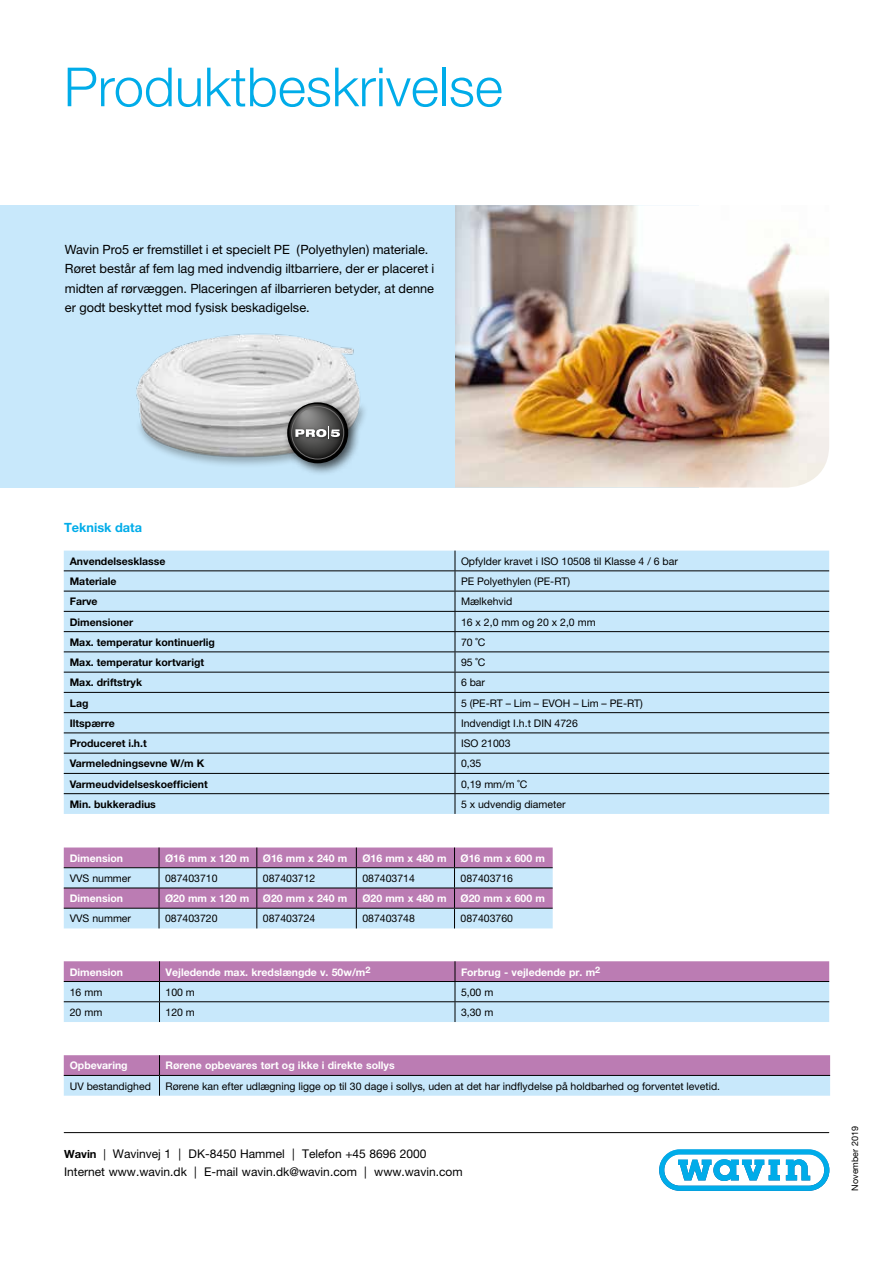
<style>
.page{position:relative;width:893px;height:1263px;background:#fff}
.page>*{position:absolute;margin:0;border:0;box-sizing:border-box;transform-origin:0 0}
.t1{font:300 54px "Helvetica Neue";color:#00ace9}
.t2{font:12.75px/19.5px "Helvetica Neue";color:#000}
.t3{font:700 12.75px "Helvetica Neue";color:#00ace9}
.t4{font:12px/18px "Helvetica Neue";color:#000}
.t5{font:10.5px "Helvetica Neue";color:#000}
.t6{font:700 10.5px "Helvetica Neue";color:#fff}
.t7{font:700 10.5px "Helvetica Neue";color:#000}
.t8{font:9px "Helvetica Neue";color:#000}
.s1{font-weight:700;font-size:11.25px}
.s2{font-size:11.25px}
</style>
<div class="page">
<div style="left:0;top:205px;width:699px;height:283px;background:#c8e8fb"></div>
<img style="left:455px;top:205px;width:374px;height:283px">
<img style="left:136px;top:333px;width:229px;height:132px">
<div style="left:64px;top:551px;width:765px;height:263px;background:#c8e8fb"></div>
<hr style="left:64px;top:570px;width:391px;height:1px;background:#000">
<hr style="left:455px;top:570px;width:374px;height:1px;background:#000">
<hr style="left:64px;top:591px;width:391px;height:1px;background:#000">
<hr style="left:455px;top:591px;width:374px;height:1px;background:#000">
<hr style="left:64px;top:611px;width:391px;height:1px;background:#000">
<hr style="left:455px;top:611px;width:374px;height:1px;background:#000">
<hr style="left:64px;top:631px;width:391px;height:1px;background:#000">
<hr style="left:455px;top:631px;width:374px;height:1px;background:#000">
<hr style="left:64px;top:651px;width:391px;height:1px;background:#000">
<hr style="left:455px;top:651px;width:374px;height:1px;background:#000">
<hr style="left:64px;top:672px;width:391px;height:1px;background:#000">
<hr style="left:455px;top:672px;width:374px;height:1px;background:#000">
<hr style="left:64px;top:692px;width:391px;height:1px;background:#000">
<hr style="left:455px;top:692px;width:374px;height:1px;background:#000">
<hr style="left:64px;top:712px;width:391px;height:1px;background:#000">
<hr style="left:455px;top:712px;width:374px;height:1px;background:#000">
<hr style="left:64px;top:732px;width:391px;height:1px;background:#000">
<hr style="left:455px;top:732px;width:374px;height:1px;background:#000">
<hr style="left:64px;top:753px;width:391px;height:1px;background:#000">
<hr style="left:455px;top:753px;width:374px;height:1px;background:#000">
<svg style="left:455px;top:551px;width:1px;height:263px"></svg>
<hr style="left:64px;top:773px;width:391px;height:1px;background:#000">
<hr style="left:455px;top:773px;width:374px;height:1px;background:#000">
<hr style="left:64px;top:793px;width:391px;height:1px;background:#000">
<hr style="left:455px;top:793px;width:374px;height:1px;background:#000">
<svg style="left:64px;top:847px;width:489px;height:81px;background:#b8a9cc"></svg>
<svg style="left:64px;top:961px;width:765px;height:61px;background:#bfbfdd"></svg>
<hr style="left:64px;top:1001px;width:95px;height:1px;background:#000">
<hr style="left:159px;top:1001px;width:296px;height:1px;background:#000">
<hr style="left:455px;top:1001px;width:374px;height:1px;background:#000">
<svg style="left:64px;top:1055px;width:766px;height:41px;background:#bdaed1"></svg>
<hr style="left:64px;top:1132px;width:765px;height:1px;background:#000">
<svg style="left:659px;top:1149px;width:170px;height:42px"></svg>
<div style="left:282px;top:398px;width:79px;height:79px;background:#000;opacity:.68"></div>
<svg style="left:287px;top:402px;width:61px;height:61px;background:#3d3d3c"></svg>
<img style="left:292px;top:423px;width:52px;height:20px">
<svg style="left:295px;top:427px;width:45px;height:12px"></svg>
<div style="left:291px;top:406px;width:53px;height:53px;border:1px solid #717070;border-radius:50%"></div>
<h1 class="t1" style="left:64px;top:54px;width:441px">Produktbeskrivelse</h1>
<p class="t2" style="left:65px;top:239px;width:371px">Wavin Pro5 er fremstillet i et specielt PE (Polyethylen) materiale.<br>Røret består af fem lag med indvendig iltbarriere, der er placeret i midten af rørvæggen. Placeringen af ilbarrieren betyder, at denne er godt beskyttet mod fysisk beskadigelse.</p>
<p class="t3" style="left:64px;top:520px;width:79px">Teknisk data</p>
<p class="t7" style="left:70px;top:555px;width:97px">Anvendelsesklasse</p>
<p class="t5" style="left:461px;top:555px;width:218px">Opfylder kravet i ISO 10508 til Klasse 4 / 6 bar</p>
<p class="t7" style="left:70px;top:575px;width:48px">Materiale</p>
<p class="t5" style="left:461px;top:575px;width:111px">PE Polyethylen (PE-RT)</p>
<p class="t7" style="left:70px;top:595px;width:29px">Farve</p>
<p class="t5" style="left:461px;top:595px;width:53px">Mælkehvid</p>
<p class="t7" style="left:70px;top:615px;width:65px">Dimensioner</p>
<p class="t5" style="left:461px;top:616px;width:136px">16 x 2,0 mm og 20 x 2,0 mm</p>
<p class="t7" style="left:70px;top:636px;width:147px">Max. temperatur kontinuerlig</p>
<p class="t5" style="left:461px;top:636px;width:26px">70 ˚C</p>
<p class="t7" style="left:70px;top:656px;width:136px">Max. temperatur kortvarigt</p>
<p class="t5" style="left:461px;top:656px;width:26px">95 ˚C</p>
<p class="t7" style="left:70px;top:676px;width:74px">Max. driftstryk</p>
<p class="t5" style="left:461px;top:676px;width:26px">6 bar</p>
<p class="t7" style="left:70px;top:696px;width:20px">Lag</p>
<p class="t5" style="left:461px;top:697px;width:183px">5 (PE-RT – Lim – EVOH – Lim – PE-RT)</p>
<p class="t7" style="left:70px;top:717px;width:47px">Iltspærre</p>
<p class="t5" style="left:461px;top:717px;width:118px">Indvendigt I.h.t DIN 4726</p>
<p class="t7" style="left:70px;top:737px;width:79px">Produceret i.h.t</p>
<p class="t5" style="left:461px;top:737px;width:51px">ISO 21003</p>
<p class="t7" style="left:70px;top:757px;width:136px">Varmeledningsevne W/m K</p>
<p class="t5" style="left:461px;top:757px;width:22px">0,35</p>
<p class="t7" style="left:70px;top:777px;width:140px">Varmeudvidelseskoefficient</p>
<p class="t5" style="left:461px;top:778px;width:68px">0,19 mm/m ˚C</p>
<p class="t7" style="left:70px;top:798px;width:88px">Min. bukkeradius</p>
<p class="t5" style="left:461px;top:798px;width:106px">5 x udvendig diameter</p>
<p class="t6" style="left:70px;top:851px;width:55px">Dimension</p>
<p class="t6" style="left:165px;top:851px;width:86px">Ø16 mm x 120 m</p>
<p class="t6" style="left:263px;top:851px;width:86px">Ø16 mm x 240 m</p>
<p class="t6" style="left:362px;top:851px;width:86px">Ø16 mm x 480 m</p>
<p class="t6" style="left:460px;top:851px;width:86px">Ø16 mm x 600 m</p>
<p class="t5" style="left:70px;top:872px;width:63px">VVS nummer</p>
<p class="t5" style="left:165px;top:872px;width:54px">087403710</p>
<p class="t5" style="left:263px;top:872px;width:54px">087403712</p>
<p class="t5" style="left:362px;top:872px;width:54px">087403714</p>
<p class="t5" style="left:461px;top:872px;width:54px">087403716</p>
<p class="t6" style="left:70px;top:892px;width:55px">Dimension</p>
<p class="t6" style="left:165px;top:892px;width:86px">Ø20 mm x 120 m</p>
<p class="t6" style="left:263px;top:892px;width:86px">Ø20 mm x 240 m</p>
<p class="t6" style="left:362px;top:892px;width:86px">Ø20 mm x 480 m</p>
<p class="t6" style="left:461px;top:892px;width:86px">Ø20 mm x 600 m</p>
<p class="t5" style="left:70px;top:912px;width:63px">VVS nummer</p>
<p class="t5" style="left:165px;top:912px;width:54px">087403720</p>
<p class="t5" style="left:263px;top:912px;width:54px">087403724</p>
<p class="t5" style="left:362px;top:912px;width:54px">087403748</p>
<p class="t5" style="left:461px;top:912px;width:54px">087403760</p>
<p class="t6" style="left:70px;top:965px;width:55px">Dimension</p>
<p class="t6" style="left:165px;top:965px;width:206px">Vejledende max. kredslængde v. 50w/m<sup>2</sup></p>
<p class="t6" style="left:461px;top:965px;width:141px">Forbrug - vejledende pr. m<sup>2</sup></p>
<p class="t5" style="left:70px;top:986px;width:34px">16 mm</p>
<p class="t5" style="left:165px;top:986px;width:31px">100 m</p>
<p class="t5" style="left:461px;top:986px;width:34px">5,00 m</p>
<p class="t5" style="left:70px;top:1006px;width:34px">20 mm</p>
<p class="t5" style="left:165px;top:1006px;width:31px">120 m</p>
<p class="t5" style="left:461px;top:1006px;width:34px">3,30 m</p>
<p class="t6" style="left:70px;top:1059px;width:59px">Opbevaring</p>
<p class="t6" style="left:165px;top:1059px;width:231px">Rørene opbevares tørt og ikke i direkte sollys</p>
<p class="t5" style="left:70px;top:1080px;width:83px">UV bestandighed</p>
<p class="t5" style="left:165px;top:1080px;width:556px">Rørene kan efter udlægning ligge op til 30 dage i sollys, uden at det har indflydelse på holdbarhed og forventet levetid.</p>
<p class="t4" style="left:64px;top:1144px;width:400px"><span class="s1">Wavin</span> <span class="s2">|</span> Wavinvej 1 | DK-8450 Hammel | Telefon +45 8696 2000<br>Internet www.wavin.dk | E-mail wavin.dk@wavin.com | www.wavin.com</p>
<p class="t8" style="left:850px;top:1190px;width:66px;rotate:-90deg">November 2019</p>
</div>
